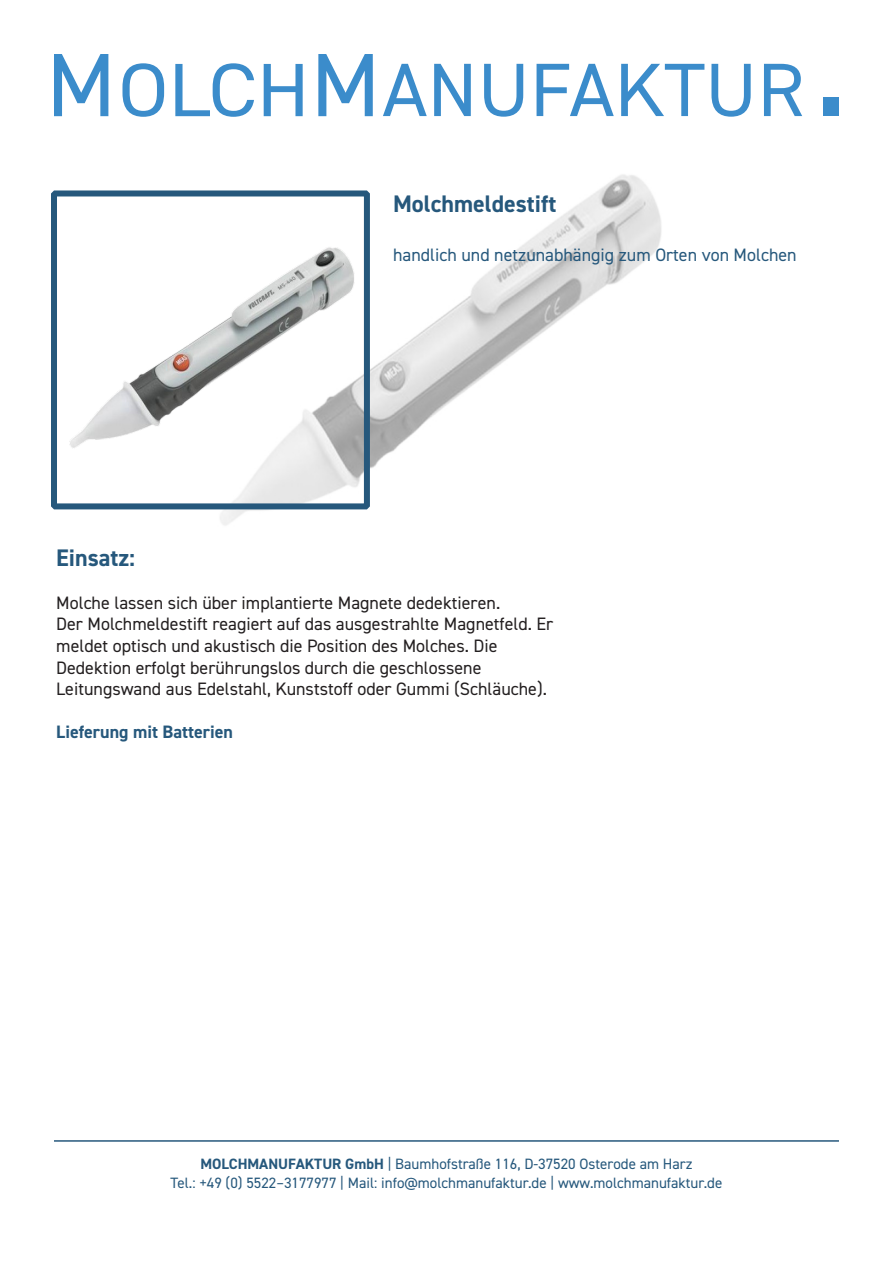
<style>
.page{position:relative;width:893px;height:1263px;background:#fff}
.page>*{position:absolute;margin:0;border:0;box-sizing:border-box;transform-origin:0 0}
.t1{font:700 24px "DIN2014";color:#26587c}
.t2{font:18px "DIN2014";color:#231f20}
.t3{font:18px "DIN2014";color:#26587c}
.t4{font:700 18px "DIN2014";color:#26587c}
.t5{font:15px/19.2px "DIN2014";color:#26587c;text-align:center}
.s1{font-weight:700}
</style>
<div class="page">
<svg style="left:54px;top:54px;width:54px;height:62px"></svg>
<svg style="left:318px;top:54px;width:55px;height:62px"></svg>
<svg style="left:122px;top:63px;width:42px;height:54px"></svg>
<svg style="left:175px;top:63px;width:79px;height:54px"></svg>
<svg style="left:264px;top:64px;width:39px;height:52px"></svg>
<svg style="left:383px;top:64px;width:44px;height:52px"></svg>
<svg style="left:434px;top:64px;width:37px;height:52px"></svg>
<svg style="left:484px;top:64px;width:39px;height:53px"></svg>
<svg style="left:537px;top:64px;width:77px;height:52px"></svg>
<svg style="left:621px;top:64px;width:83px;height:52px"></svg>
<svg style="left:711px;top:64px;width:40px;height:53px"></svg>
<svg style="left:764px;top:64px;width:38px;height:52px"></svg>
<div style="left:823px;top:97px;width:16px;height:19px;background:#3b8ccb"></div>
<hr style="left:54px;top:1140px;width:785px;height:2px;background:#26587c">
<img style="left:182px;top:174px;width:479px;height:351px">
<img style="left:69px;top:231px;width:294px;height:238px">
<div style="left:51px;top:190px;width:319px;height:319px;border:6px solid #26587c"></div>
<p class="t1" style="left:393px;top:188px;width:165px">Molchmeldestift</p>
<p class="t3" style="left:393px;top:244px;width:405px">handlich und netzunabhängig zum Orten von Molchen</p>
<p class="t1" style="left:56px;top:541px;width:80px">Einsatz:</p>
<p class="t2" style="left:56px;top:591px;width:445px">Molche lassen sich über implantierte Magnete dedektieren.</p>
<p class="t2" style="left:56px;top:613px;width:499px">Der Molchmeldestift reagiert auf das ausgestrahlte Magnetfeld. Er</p>
<p class="t2" style="left:56px;top:635px;width:443px">meldet optisch und akustisch die Position des Molches. Die</p>
<p class="t2" style="left:56px;top:656px;width:427px">Dedektion erfolgt berührungslos durch die geschlossene</p>
<p class="t2" style="left:56px;top:678px;width:492px">Leitungswand aus Edelstahl, Kunststoff oder Gummi (Schläuche).</p>
<p class="t4" style="left:56px;top:720px;width:178px">Lieferung mit Batterien</p>
<p class="t5" style="left:171px;top:1153px;width:553px"><span class="s1">MOLCHMANUFAKTUR GmbH</span> | Baumhofstraße 116, D-37520 Osterode am Harz<br>Tel.: +49 (0) 5522–3177977 | Mail: info@molchmanufaktur.de | www.molchmanufaktur.de</p>
</div>
